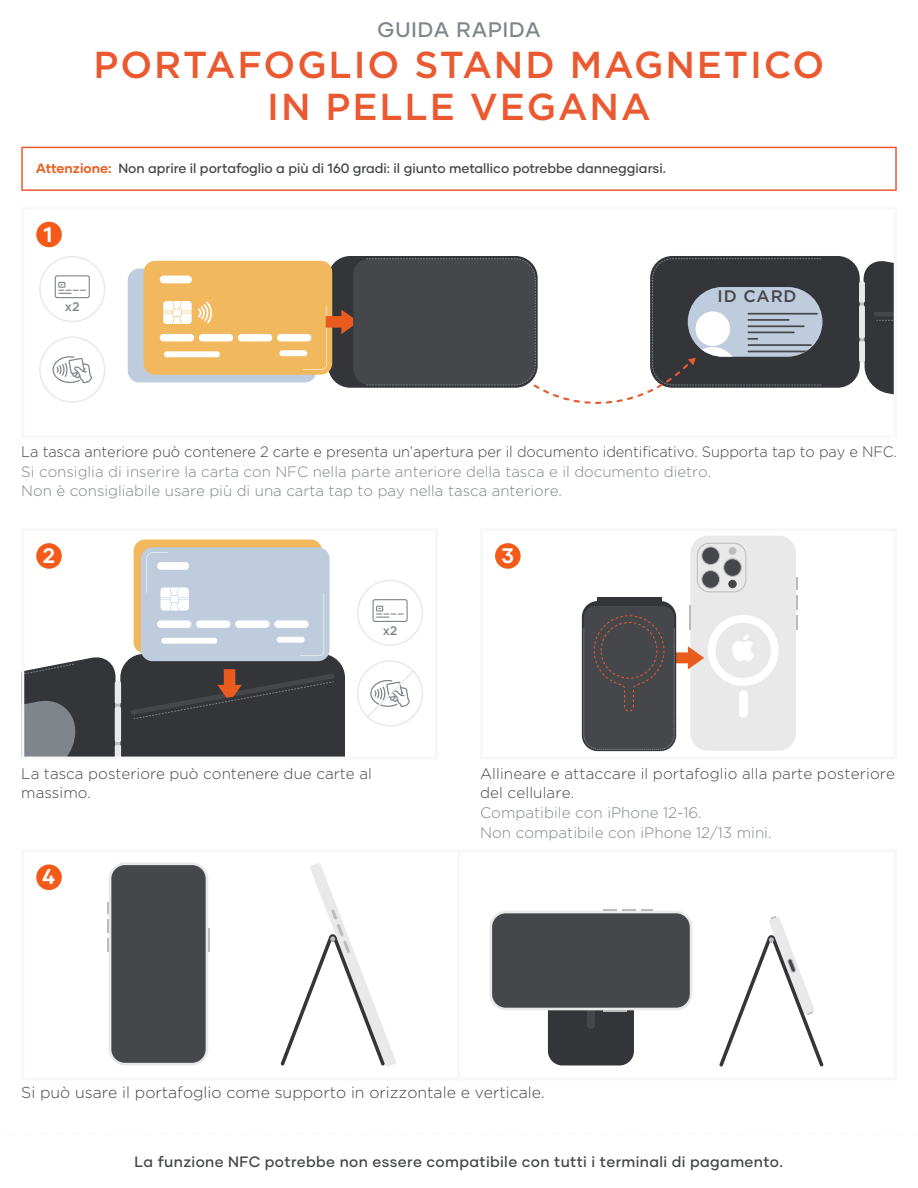
<style>
.page{position:relative;width:918px;height:1188px;background:#fff}
.page>*{position:absolute;margin:0;border:0;box-sizing:border-box;transform-origin:0 0}
.t1{font:500 37.5px/42px "Gotham";letter-spacing:.05em;color:#eb5930;text-align:center}
.t2{font:500 21px "Gilmer";letter-spacing:.05em;color:#80858b}
.t3{font:700 21px "Gilmer";color:#fff}
.t4{font:500 16.65px "Gotham";letter-spacing:.05em;color:#45474b}
.t5{font:300 15.9px "Gotham";color:#45444a}
.t6{font:300 15.15px/19.8px "Gotham";letter-spacing:.01em;color:#45444a}
.t7{font:300 15.15px/19.8px "Gotham";color:#80858b}
.t8{font:300 15px/19.5px "Gotham";color:#80858b}
.t9{font:300 15px "Gotham";letter-spacing:-.01em;color:#45444a}
.t10{font:500 15px "Gilmer";letter-spacing:.025em;color:#45474b}
.t11{font:500 13.5px "Gilmer";color:#45474b}
.t12{font:500 12.45px "Gotham";color:#80858b}
.s1{font-weight:700;color:#eb5d1f}
</style>
<div class="page">
<div style="left:36px;top:865px;width:26px;height:25px;background:#f55a18;border-radius:50%"></div>
<hr style="left:457px;top:849px;width:3px;height:232px;background:#f8f8f8">
<div style="left:548px;top:929px;width:86px;height:136px;background:#333538;border-radius:14px"></div>
<svg style="left:489px;top:909px;width:203px;height:120px"></svg>
<hr style="left:604px;top:1010px;width:23px;height:2px;background:#bbb">
<svg style="left:281px;top:863px;width:115px;height:203px"></svg>
<svg style="left:107px;top:862px;width:101px;height:203px;background:#55575a"></svg>
<hr style="left:208px;top:928px;width:2px;height:23px;background:#bbb">
<svg style="left:719px;top:916px;width:105px;height:151px"></svg>
<div style="left:495px;top:543px;width:26px;height:26px;background:#f55a18;border-radius:50%"></div>
<div style="left:690px;top:536px;width:106px;height:215px;background:#e9e9e9;border-radius:17px"></div>
<div style="left:697px;top:543px;width:49px;height:49px;border:1px solid #bbb;border-radius:12px"></div>
<div style="left:724px;top:559px;width:17px;height:17px;background:#45474b;border-radius:50%"></div>
<div style="left:723px;top:558px;width:19px;height:19px;border:1px solid #bbb;border-radius:50%"></div>
<div style="left:702px;top:547px;width:17px;height:18px;background:#45474b;border-radius:50%"></div>
<div style="left:702px;top:547px;width:18px;height:18px;border:1px solid #bbb;border-radius:50%"></div>
<div style="left:702px;top:571px;width:17px;height:17px;background:#45474b;border-radius:50%"></div>
<div style="left:702px;top:570px;width:18px;height:19px;border:1px solid #bbb;border-radius:50%"></div>
<div style="left:728px;top:580px;width:9px;height:8px;background:#45474b;border-radius:50%"></div>
<div style="left:729px;top:547px;width:7px;height:8px;background:#bbb;border-radius:50%"></div>
<svg style="left:796px;top:578px;width:2px;height:32px"></svg>
<svg style="left:796px;top:616px;width:2px;height:14px"></svg>
<div style="left:582px;top:601px;width:94px;height:150px;background:#333538;border-radius:16px"></div>
<div style="left:597px;top:597px;width:65px;height:5px;background:#333538"></div>
<svg style="left:583px;top:605px;width:196px;height:145px"></svg>
<svg style="left:21px;top:539px;width:324px;height:219px"></svg>
<div style="left:36px;top:543px;width:26px;height:26px;background:#f55a18;border-radius:50%"></div>
<svg style="left:357px;top:580px;width:66px;height:66px"></svg>
<svg style="left:357px;top:660px;width:66px;height:67px"></svg>
<svg style="left:36px;top:221px;width:858px;height:183px"></svg>
<div style="left:36px;top:222px;width:26px;height:25px;background:#f55a18;border-radius:50%"></div>
<svg style="left:21px;top:147px;width:876px;height:44px"></svg>
<h2 class="t2" style="left:378px;top:16px;width:164px">GUIDA RAPIDA</h2>
<h1 class="t1" style="left:94px;top:43px;width:732px">PORTAFOGLIO STAND MAGNETICO<br>IN PELLE VEGANA</h1>
<p class="t11" style="left:36px;top:160px;width:631px"><span class="s1">Attenzione:</span> Non aprire il portafoglio a più di 160 gradi: il giunto metallico potrebbe danneggiarsi.</p>
<h2 class="t3" style="left:43px;top:222px;width:10px">1</h2>
<p class="t12" style="left:65px;top:299px;width:16px">x2</p>
<p class="t4" style="left:718px;top:285px;width:81px">ID CARD</p>
<p class="t9" style="left:21px;top:442px;width:877px">La tasca anteriore può contenere 2 carte e presenta un’apertura per il documento identificativo. Supporta tap to pay e NFC.</p>
<p class="t8" style="left:21px;top:461px;width:692px">Si consiglia di inserire la carta con NFC nella parte anteriore della tasca e il documento dietro.<br>Non è consigliabile usare più di una carta tap to pay nella tasca anteriore.</p>
<h2 class="t3" style="left:43px;top:543px;width:14px">2</h2>
<p class="t12" style="left:383px;top:623px;width:16px">x2</p>
<p class="t6" style="left:21px;top:763px;width:352px">La tasca posteriore può contenere due carte al massimo.</p>
<h2 class="t3" style="left:42px;top:863px;width:14px">4</h2>
<h2 class="t3" style="left:502px;top:543px;width:14px">3</h2>
<p class="t6" style="left:480px;top:763px;width:416px">Allineare e attaccare il portafoglio alla parte posteriore del cellulare.</p>
<p class="t7" style="left:480px;top:802px;width:293px">Compatibile con iPhone 12-16.<br>Non compatibile con iPhone 12/13 mini.</p>
<p class="t5" style="left:21px;top:1082px;width:525px">Si può usare il portafoglio come supporto in orizzontale e verticale.</p>
<p class="t10" style="left:135px;top:1152px;width:650px">La funzione NFC potrebbe non essere compatibile con tutti i terminali di pagamento.</p>
</div>
